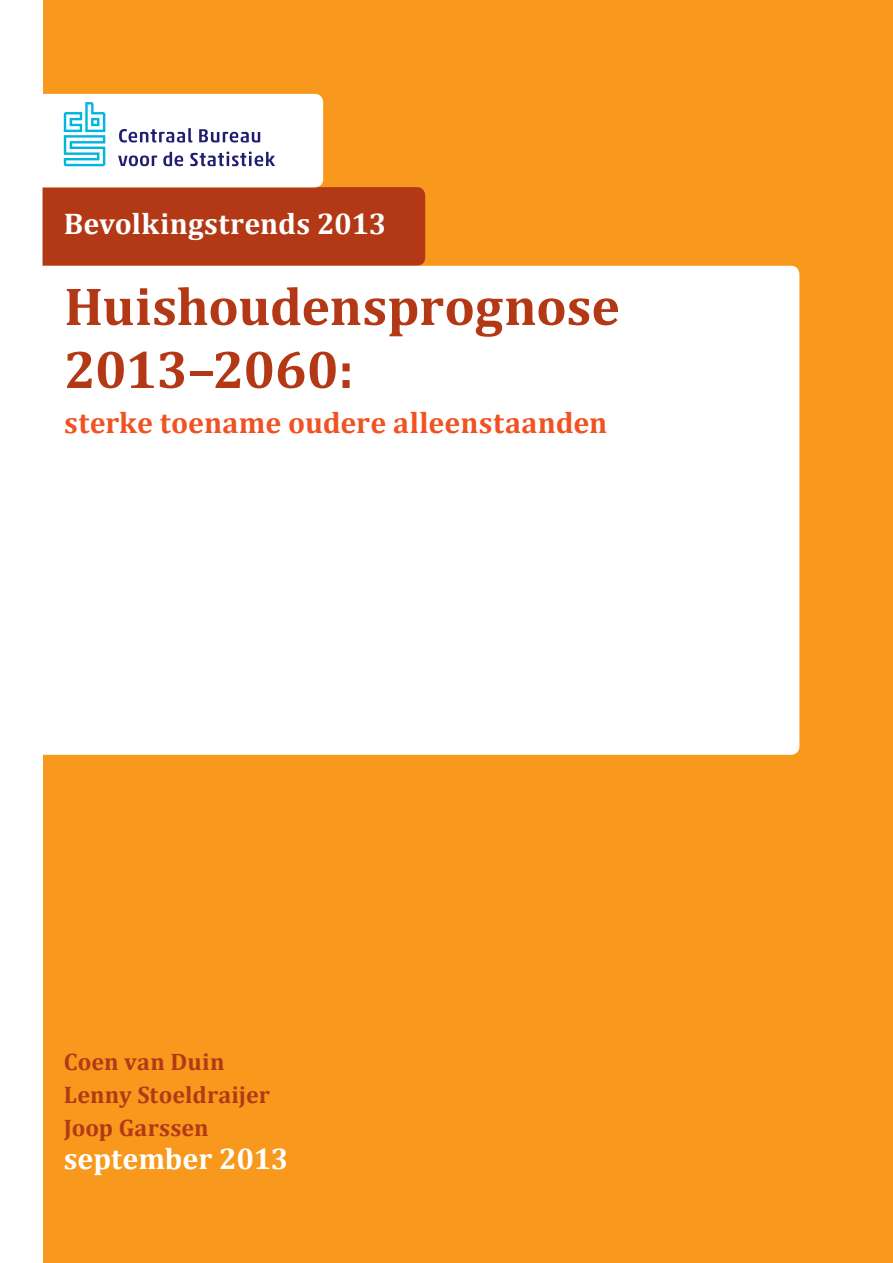
<style>
.page{position:relative;width:893px;height:1263px;background:#f8991d}
.page>*{position:absolute;margin:0;border:0;box-sizing:border-box;transform-origin:0 0}
.t1{font:700 54px/63px "Cambria";letter-spacing:-.01em;color:#b33916}
.t2{font:700 30px "Cambria";letter-spacing:-.005em;color:#fff}
.t3{font:700 30px "Cambria";letter-spacing:.005em;color:#f05323}
.t4{font:700 24px/33px "Cambria";letter-spacing:.005em;color:#b33916}
</style>
<div class="page">
<div style="left:0;top:0;width:43px;height:1263px;background:#fff"></div>
<div style="left:43px;top:266px;width:756px;height:489px;background:#fff"></div>
<svg style="left:42px;top:94px;width:383px;height:172px;background:#d18f70"></svg>
<p class="t2" style="left:64px;top:202px;width:324px">Bevolkingstrends 2013</p>
<h1 class="t1" style="left:64px;top:273px;width:557px">Huishoudensprognose<br>2013–2060:</h1>
<p class="t3" style="left:64px;top:402px;width:545px">sterke toename oudere alleenstaanden</p>
<p class="t4" style="left:64px;top:1045px;width:208px">Coen van Duin<br>Lenny Stoeldraijer<br>Joop Garssen</p>
<p class="t2" style="left:64px;top:1138px;width:226px">september 2013</p>
</div>
